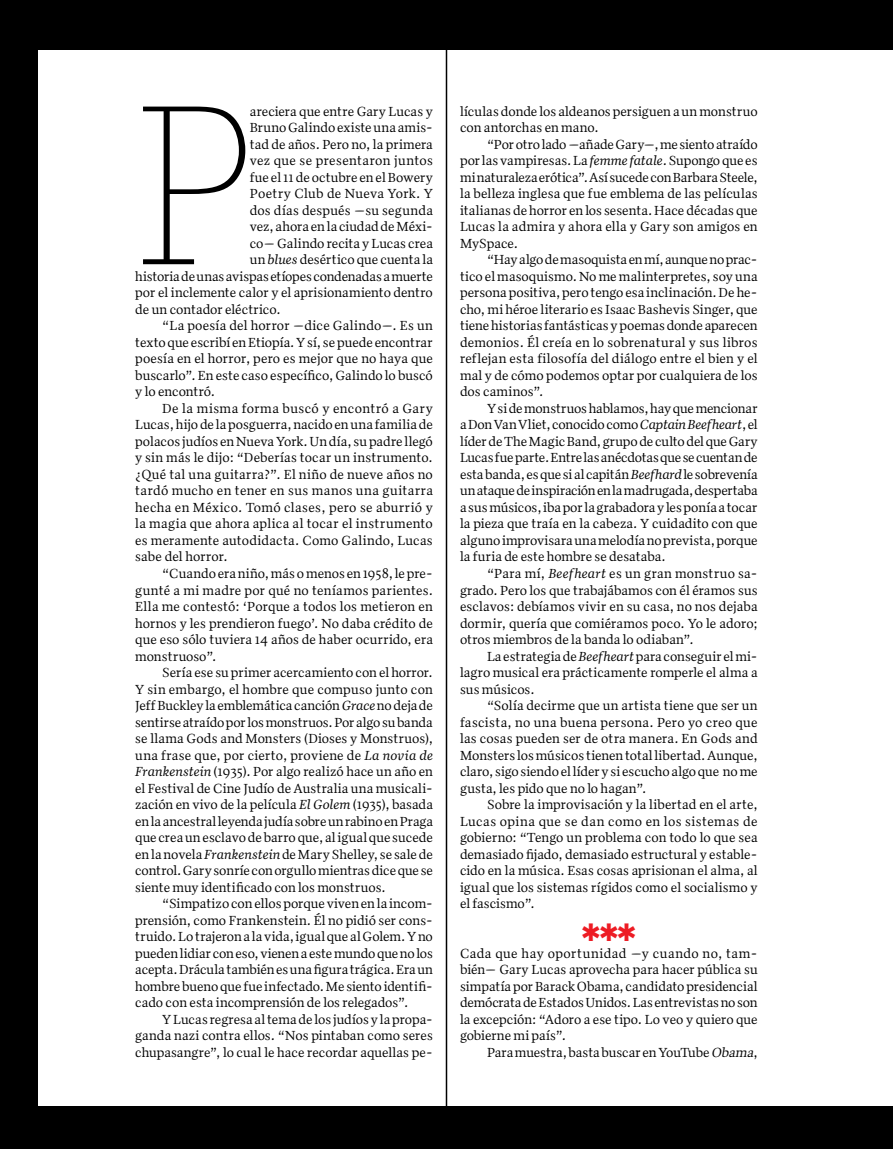
<style>
.page{position:relative;width:893px;height:1149px;background:#fff}
.page>*{position:absolute;margin:0;border:0;box-sizing:border-box;transform-origin:0 0}
.t1{font:236.1px "URW Egyptienne T Extr Ligh Extr Narr";color:#000}
.t2{font:25.5px "Zapf Dingbats ITC";color:#ed1c24}
.t3{font:13.5px/16.5px "Quiosco One";color:#000;text-align:justify}
.t4{font:13.5px "Quiosco One";letter-spacing:.02em;color:#000}
.t5{font:13.5px "Quiosco One";letter-spacing:.025em;color:#000}
.s1{font-style:italic}
</style>
<div class="page">
<hr style="left:446px;top:50px;width:1px;height:1056px;background:#000">
<div style="left:0;top:0;width:893px;height:50px;background:#000"></div>
<div style="left:0;top:1106px;width:893px;height:42px;background:#000"></div>
<div style="left:0;top:0;width:37px;height:1113px;background:#000"></div>
<h1 class="t1" style="left:135px;top:56px;width:118px">P</h1>
<p class="t3" style="left:250px;top:102px;width:185px">areciera que entre Gary Lucas y</p>
<p class="t3" style="left:250px;top:119px;width:185px">Bruno Galindo existe una amis-</p>
<p class="t3" style="left:250px;top:135px;width:185px">tad de años. Pero no, la primera</p>
<p class="t4" style="left:250px;top:152px;width:185px">vez que se presentaron juntos</p>
<p class="t3" style="left:250px;top:168px;width:185px">fue el 11 de octubre en el Bowery</p>
<p class="t3" style="left:250px;top:185px;width:185px">Poetry Club de Nueva York. Y</p>
<p class="t3" style="left:250px;top:201px;width:185px">dos días después —su segunda</p>
<p class="t3" style="left:250px;top:218px;width:185px">vez, ahora en la ciudad de Méxi-</p>
<p class="t3" style="left:250px;top:234px;width:185px">co— Galindo recita y Lucas crea</p>
<p class="t3" style="left:250px;top:251px;width:185px">un <span class="s1">blues</span> desértico que cuenta la</p>
<p class="t3" style="left:135px;top:267px;width:299px">historia de unas avispas etíopes condenadas a muerte</p>
<p class="t3" style="left:135px;top:284px;width:299px">por el inclemente calor y el aprisionamiento dentro</p>
<p class="t3" style="left:135px;top:300px;width:147px">de un contador eléctrico.</p>
<p class="t3" style="left:162px;top:317px;width:272px">“La poesía del horror —dice Galindo—. Es un</p>
<p class="t3" style="left:135px;top:333px;width:299px">texto que escribí en Etiopía. Y sí, se puede encontrar</p>
<p class="t3" style="left:135px;top:350px;width:299px">poesía en el horror, pero es mejor que no haya que</p>
<p class="t3" style="left:135px;top:366px;width:299px">buscarlo”. En este caso específico, Galindo lo buscó</p>
<p class="t3" style="left:135px;top:383px;width:81px">y lo encontró.</p>
<p class="t5" style="left:162px;top:400px;width:272px">De la misma forma buscó y encontró a Gary</p>
<p class="t3" style="left:135px;top:416px;width:299px">Lucas, hijo de la posguerra, nacido en una familia de</p>
<p class="t3" style="left:135px;top:432px;width:299px">polacos judíos en Nueva York. Un día, su padre llegó</p>
<p class="t3" style="left:135px;top:449px;width:299px">y sin más le dijo: “Deberías tocar un instrumento.</p>
<p class="t3" style="left:135px;top:465px;width:299px">¿Qué tal una guitarra?”. El niño de nueve años no</p>
<p class="t4" style="left:135px;top:482px;width:299px">tardó mucho en tener en sus manos una guitarra</p>
<p class="t4" style="left:135px;top:499px;width:299px">hecha en México. Tomó clases, pero se aburrió y</p>
<p class="t5" style="left:135px;top:515px;width:299px">la magia que ahora aplica al tocar el instrumento</p>
<p class="t3" style="left:135px;top:531px;width:299px">es meramente autodidacta. Como Galindo, Lucas</p>
<p class="t3" style="left:135px;top:548px;width:94px">sabe del horror.</p>
<p class="t3" style="left:162px;top:564px;width:272px">“Cuando era niño, más o menos en 1958, le pre-</p>
<p class="t3" style="left:135px;top:581px;width:299px">gunté a mi madre por qué no teníamos parientes.</p>
<p class="t3" style="left:135px;top:597px;width:299px">Ella me contestó: ‘Porque a todos los metieron en</p>
<p class="t3" style="left:135px;top:614px;width:299px">hornos y les prendieron fuego’. No daba crédito de</p>
<p class="t3" style="left:135px;top:630px;width:299px">que eso sólo tuviera 14 años de haber ocurrido, era</p>
<p class="t3" style="left:135px;top:647px;width:83px">monstruoso”.</p>
<p class="t3" style="left:162px;top:663px;width:272px">Sería ese su primer acercamiento con el horror.</p>
<p class="t3" style="left:135px;top:680px;width:299px">Y sin embargo, el hombre que compuso junto con</p>
<p class="t3" style="left:135px;top:696px;width:299px">Jeff Buckley la emblemática canción <span class="s1">Grace</span> no deja de</p>
<p class="t3" style="left:135px;top:713px;width:299px">sentirse atraído por los monstruos. Por algo su banda</p>
<p class="t3" style="left:135px;top:729px;width:299px">se llama Gods and Monsters (Dioses y Monstruos),</p>
<p class="t3" style="left:135px;top:746px;width:299px">una frase que, por cierto, proviene de <span class="s1">La novia de</span></p>
<p class="t3" style="left:135px;top:762px;width:299px"><span class="s1">Frankenstein</span> (1935). Por algo realizó hace un año en</p>
<p class="t3" style="left:135px;top:779px;width:299px">el Festival de Cine Judío de Australia una musicali-</p>
<p class="t3" style="left:135px;top:795px;width:299px">zación en vivo de la película <span class="s1">El Golem</span> (1935), basada</p>
<p class="t3" style="left:135px;top:812px;width:299px">en la ancestral leyenda judía sobre un rabino en Praga</p>
<p class="t3" style="left:135px;top:828px;width:299px">que crea un esclavo de barro que, al igual que sucede</p>
<p class="t3" style="left:135px;top:845px;width:299px">en la novela <span class="s1">Frankenstein</span> de Mary Shelley, se sale de</p>
<p class="t3" style="left:135px;top:861px;width:299px">control. Gary sonríe con orgullo mientras dice que se</p>
<p class="t3" style="left:135px;top:878px;width:252px">siente muy identificado con los monstruos.</p>
<p class="t3" style="left:162px;top:894px;width:272px">“Simpatizo con ellos porque viven en la incom-</p>
<p class="t3" style="left:135px;top:911px;width:299px">prensión, como Frankenstein. Él no pidió ser cons-</p>
<p class="t3" style="left:135px;top:927px;width:299px">truido. Lo trajeron a la vida, igual que al Golem. Y no</p>
<p class="t3" style="left:135px;top:944px;width:299px">pueden lidiar con eso, vienen a este mundo que no los</p>
<p class="t3" style="left:135px;top:960px;width:299px">acepta. Drácula también es una figura trágica. Era un</p>
<p class="t3" style="left:135px;top:977px;width:299px">hombre bueno que fue infectado. Me siento identifi-</p>
<p class="t3" style="left:135px;top:993px;width:275px">cado con esta incomprensión de los relegados”.</p>
<p class="t3" style="left:162px;top:1010px;width:272px">Y Lucas regresa al tema de los judíos y la propa-</p>
<p class="t3" style="left:135px;top:1026px;width:299px">ganda nazi contra ellos. “Nos pintaban como seres</p>
<p class="t3" style="left:135px;top:1043px;width:299px">chupasangre”, lo cual le hace recordar aquellas pe-</p>
<p class="t3" style="left:460px;top:102px;width:299px">lículas donde los aldeanos persiguen a un monstruo con antorchas en mano.</p>
<p class="t3" style="left:460px;top:135px;width:299px;text-indent:27px">“Por otro lado —añade Gary—, me siento atraído por las vampiresas. La <span class="s1">femme fatale</span>. Supongo que es mi naturaleza erótica”. Así sucede con Barbara Steele, la belleza inglesa que fue emblema de las películas italianas de horror en los sesenta. Hace décadas que Lucas la admira y ahora ella y Gary son amigos en MySpace.</p>
<p class="t3" style="left:460px;top:251px;width:299px;text-indent:27px">“Hay algo de masoquista en mí, aunque no prac&shy;tico el masoquismo. No me malinterpretes, soy una persona positiva, pero tengo esa inclinación. De he&shy;cho, mi héroe literario es Isaac Bashevis Singer, que tiene historias fantásticas y poemas donde aparecen demonios. Él creía en lo sobrenatural y sus libros reflejan esta filosofía del diálogo entre el bien y el mal y de cómo podemos optar por cualquiera de los dos caminos”.</p>
<p class="t3" style="left:460px;top:399px;width:299px;text-indent:27px">Y si de monstruos hablamos, hay que mencionar a Don Van Vliet, conocido como <span class="s1">Captain Beefheart</span>, el líder de The Magic Band, grupo de culto del que Gary Lucas fue parte. Entre las anécdotas que se cuentan de esta banda, es que si al capitán <span class="s1">Beefhard</span> le sobrevenía un ataque de inspiración en la madrugada, despertaba a sus músicos, iba por la grabadora y les ponía a tocar la pieza que traía en la cabeza. Y cuidadito con que alguno improvisara una melodía no prevista, porque la furia de este hombre se desataba.</p>
<p class="t3" style="left:460px;top:564px;width:299px;text-indent:27px">“Para mí, <span class="s1">Beefheart</span> es un gran monstruo sa&shy;grado. Pero los que trabajábamos con él éramos sus esclavos: debíamos vivir en su casa, no nos dejaba dormir, quería que comiéramos poco. Yo le adoro; otros miembros de la banda lo odiaban”.</p>
<p class="t3" style="left:460px;top:647px;width:299px;text-indent:27px">La estrategia de <span class="s1">Beefheart</span> para conseguir el mi&shy;lagro musical era prácticamente romperle el alma a sus músicos.</p>
<p class="t3" style="left:460px;top:696px;width:299px;text-indent:27px">“Solía decirme que un artista tiene que ser un fascista, no una buena persona. Pero yo creo que las cosas pueden ser de otra manera. En Gods and Monsters los músicos tienen total libertad. Aunque, claro, sigo siendo el líder y si escucho algo que no me gusta, les pido que no lo hagan”.</p>
<p class="t3" style="left:460px;top:795px;width:299px;text-indent:27px">Sobre la improvisación y la libertad en el arte, Lucas opina que se dan como en los sistemas de gobierno: “Tengo un problema con todo lo que sea demasiado fijado, demasiado estructural y estable&shy;cido en la música. Esas cosas aprisionan el alma, al igual que los sistemas rígidos como el socialismo y el fascismo”.</p>
<h2 class="t2" style="left:581px;top:920px;width:56px">✱✱✱</h2>
<p class="t3" style="left:460px;top:944px;width:299px">Cada que hay oportunidad —y cuando no, tam&shy;bién— Gary Lucas aprovecha para hacer pública su simpatía por Barack Obama, candidato presidencial demócrata de Estados Unidos. Las entrevistas no son la excepción: “Adoro a ese tipo. Lo veo y quiero que gobierne mi país”.</p>
<p class="t3" style="left:487px;top:1043px;width:272px">Para muestra, basta buscar en YouTube <span class="s1">Obama</span>,</p>
</div>
